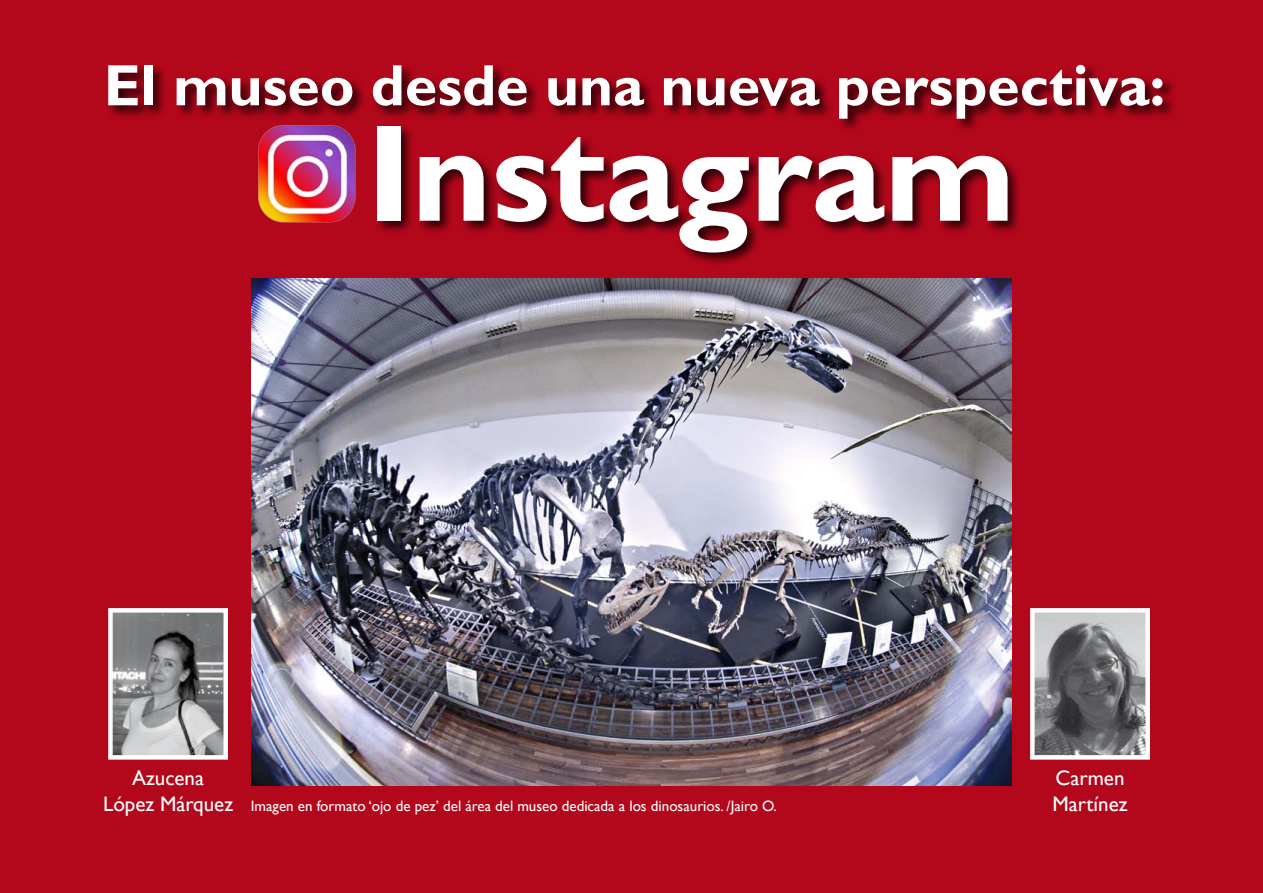
<style>
.page{position:relative;width:1263px;height:893px;background:#b3071b}
.page>*{position:absolute;margin:0;border:0;box-sizing:border-box;transform-origin:0 0}
.t1{font:700 138.15px "Gill Sans";letter-spacing:-.005em;color:#fff}
.t2{font:700 58.5px "Gill Sans";color:#fff}
.t3{font:21px/25.2px "Gill Sans";color:#fff;text-align:center}
.t4{font:15px "Gill Sans";color:#fff}
</style>
<div class="page">
<div style="left:106px;top:63px;width:1070px;height:70px;background:#000;opacity:.75"></div>
<img style="left:113px;top:613px;width:110px;height:142px">
<div style="left:108px;top:608px;width:120px;height:152px;border:4px solid #fff"></div>
<img style="left:1035px;top:613px;width:110px;height:142px">
<div style="left:1030px;top:608px;width:120px;height:152px;border:4px solid #fff"></div>
<div style="left:375px;top:124px;width:646px;height:143px;background:#000;opacity:.75"></div>
<img style="left:251px;top:279px;width:761px;height:507px">
<img style="left:244px;top:110px;width:120px;height:119px">
<h2 class="t2" style="left:104px;top:50px;width:1063px">El museo desde una nueva perspectiva:</h2>
<h1 class="t1" style="left:366px;top:91px;width:652px">Instagram</h1>
<h3 class="t3" style="left:103px;top:766px;width:131px">Azucena<br>López Márquez</h3>
<h3 class="t3" style="left:1052px;top:766px;width:76px;text-align:left">Carmen<br>Martínez</h3>
<p class="t4" style="left:251px;top:797px;width:527px">Imagen en formato ‘ojo de pez’ del área del museo dedicada a los dinosaurios. /Jairo O.</p>
</div>
